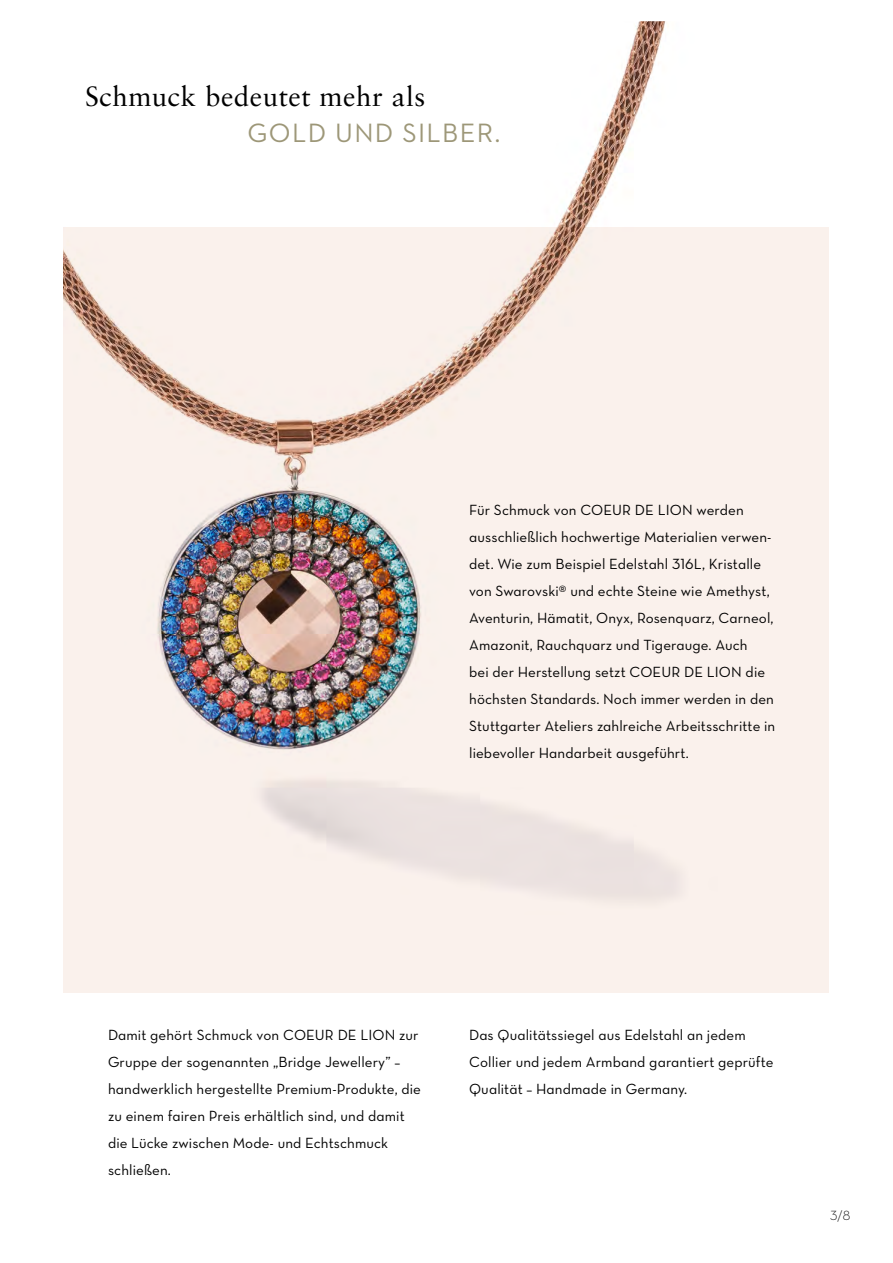
<style>
.page{position:relative;width:893px;height:1263px;background:#fff}
.page>*{position:absolute;margin:0;border:0;box-sizing:border-box;transform-origin:0 0}
.t1{font:27.75px "Sabon";letter-spacing:.02em;color:#000}
.t2{font:27px "Neutraface 2 Text";letter-spacing:.05em;color:#9d9778}
.t3{font:15px/27px "Neutra Text Book Alt";letter-spacing:.005em;color:#000}
.t4{font:13.5px "Neutra Text Light Alt";color:#000}
</style>
<div class="page">
<div style="left:64px;top:227px;width:765px;height:766px;background:#faf1ec"></div>
<img style="left:63px;top:21px;width:615px;height:893px">
<h1 class="t1" style="left:85px;top:80px;width:342px">Schmuck bedeutet mehr als</h1>
<h2 class="t2" style="left:248px;top:116px;width:254px">GOLD UND SILBER.</h2>
<p class="t3" style="left:469px;top:496px;width:308px">Für Schmuck von COEUR DE LION werden ausschließlich hochwertige Materialien verwen&shy;det. Wie zum Beispiel Edelstahl 316L, Kristalle von Swarovski® und echte Steine wie Amethyst, Aventurin, Hämatit, Onyx, Rosenquarz, Carneol, Amazonit, Rauchquarz und Tigerauge. Auch<br>bei der Herstellung setzt COEUR DE LION die höchsten Standards. Noch immer werden in den Stuttgarter Ateliers zahlreiche Arbeitsschritte in liebevoller Handarbeit ausgeführt.</p>
<p class="t3" style="left:108px;top:1021px;width:314px">Damit gehört Schmuck von COEUR DE LION zur Gruppe der sogenannten „Bridge Jewellery” – handwerklich hergestellte Premium-Produkte, die zu einem fairen Preis erhältlich sind, und damit die Lücke zwischen Mode- und Echtschmuck schließen.</p>
<p class="t3" style="left:469px;top:1021px;width:306px">Das Qualitätssiegel aus Edelstahl an jedem<br>Collier und jedem Armband garantiert geprüfte<br>Qualität – Handmade in Germany.</p>
<p class="t4" style="left:830px;top:1207px;width:22px">3/8</p>
</div>
